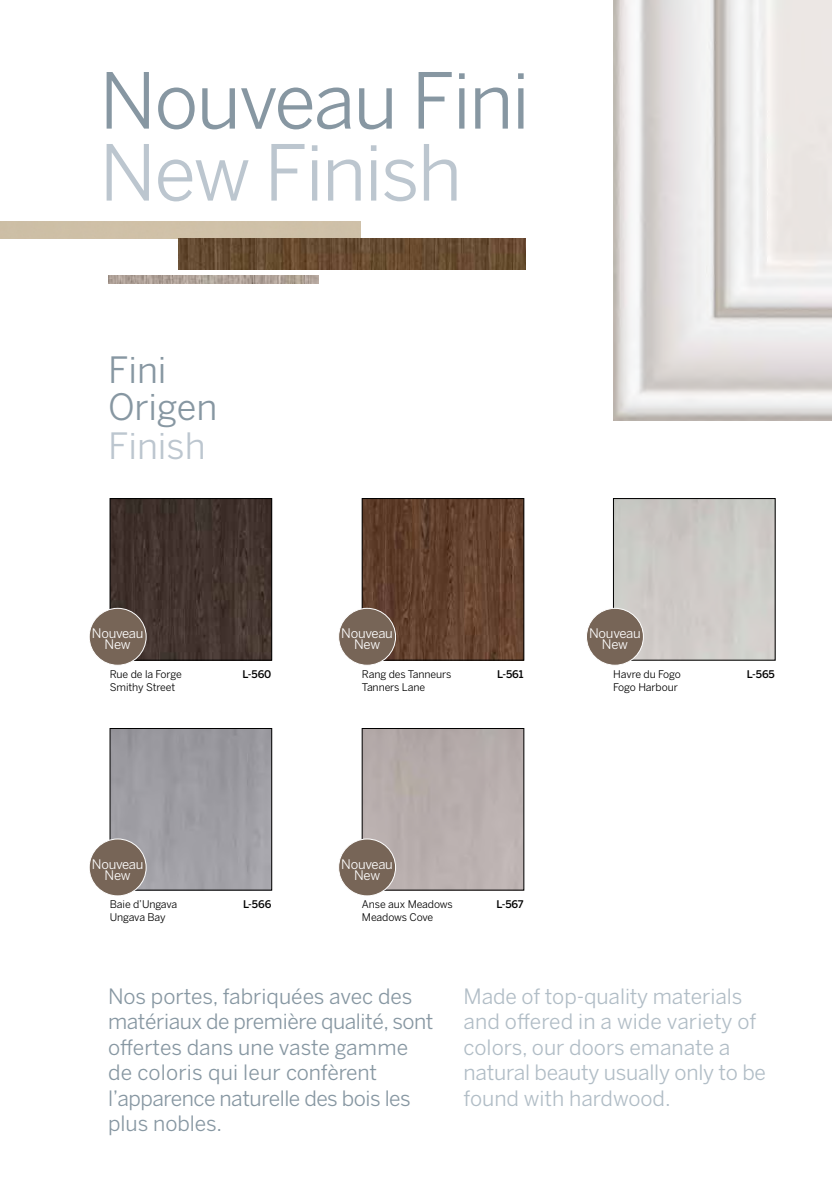
<style>
.page{position:relative;width:832px;height:1188px;background:#fff}
.page>*{position:absolute;margin:0;border:0;box-sizing:border-box;transform-origin:0 0}
.t1{font:76.5px "Benton Sans";letter-spacing:-.025em;color:#8797a2}
.t2{font:76.5px "Benton Sans";letter-spacing:-.025em;color:#bcc6cf}
.t3{font:36px/37.5px "Benton Sans";color:#8797a2}
.t4{font:36px "Benton Sans";color:#bcc6cf}
.t5{font:21px/25.5px "Benton Sans";letter-spacing:-.01em;color:#8797a2}
.t6{font:21px/25.5px "Benton Sans";letter-spacing:-.005em;color:#b1bdc6}
.t7{font:13.05px/11.1px "Benton Sans";letter-spacing:-.02em;color:#fff;text-align:center}
.t8{font:10.5px/13.5px "Benton Sans";letter-spacing:-.01em;color:#000}
.t9{font:500 10.5px "Benton Sans";letter-spacing:-.01em;color:#000}
</style>
<div class="page">
<img style="left:613px;top:0;width:219px;height:420px">
<img style="left:108px;top:275px;width:210px;height:9px">
<img style="left:179px;top:238px;width:346px;height:31px">
<div style="left:110px;top:728px;width:162px;height:162px;border:1px solid #000"></div>
<div style="left:362px;top:728px;width:162px;height:162px;border:1px solid #000"></div>
<img style="left:364px;top:500px;width:158px;height:158px">
<div style="left:362px;top:498px;width:162px;height:162px;border:1px solid #000"></div>
<div style="left:613px;top:498px;width:162px;height:162px;border:1px solid #000"></div>
<img style="left:112px;top:500px;width:158px;height:158px">
<div style="left:110px;top:498px;width:162px;height:162px;border:1px solid #000"></div>
<div style="left:89px;top:839px;width:57px;height:57px;background:#776557;border-radius:50%"></div>
<div style="left:89px;top:839px;width:57px;height:57px;border:1px solid #fff;border-radius:50%"></div>
<div style="left:338px;top:839px;width:57px;height:57px;background:#776557;border-radius:50%"></div>
<div style="left:338px;top:839px;width:58px;height:57px;border:1px solid #fff;border-radius:50%"></div>
<div style="left:89px;top:608px;width:57px;height:57px;background:#776557;border-radius:50%"></div>
<div style="left:89px;top:608px;width:57px;height:58px;border:1px solid #fff;border-radius:50%"></div>
<div style="left:338px;top:608px;width:57px;height:57px;background:#776557;border-radius:50%"></div>
<div style="left:338px;top:608px;width:58px;height:58px;border:1px solid #fff;border-radius:50%"></div>
<div style="left:586px;top:608px;width:57px;height:57px;background:#776557;border-radius:50%"></div>
<div style="left:586px;top:608px;width:57px;height:58px;border:1px solid #fff;border-radius:50%"></div>
<h1 class="t1" style="left:99px;top:56px;width:432px">Nouveau Fini</h1>
<h1 class="t2" style="left:99px;top:128px;width:364px">New Finish</h1>
<h2 class="t3" style="left:108px;top:350px;width:111px">Fini<br>Origen</h2>
<h2 class="t4" style="left:108px;top:425px;width:99px">Finish</h2>
<p class="t7" style="left:92px;top:627px;width:53px">Nouveau<br>New</p>
<p class="t7" style="left:341px;top:627px;width:53px">Nouveau<br>New</p>
<p class="t7" style="left:589px;top:627px;width:53px">Nouveau<br>New</p>
<p class="t8" style="left:362px;top:667px;width:91px">Rang des Tanneurs<br>Tanners Lane</p>
<p class="t8" style="left:613px;top:667px;width:69px">Havre du Fogo<br>Fogo Harbour</p>
<p class="t8" style="left:110px;top:667px;width:73px">Rue de la Forge</p>
<p class="t9" style="left:497px;top:668px;width:28px">L-561</p>
<p class="t9" style="left:747px;top:668px;width:29px">L-565</p>
<p class="t8" style="left:110px;top:681px;width:67px">Smithy Street</p>
<p class="t9" style="left:243px;top:668px;width:30px">L-560</p>
<p class="t7" style="left:92px;top:858px;width:53px">Nouveau<br>New</p>
<p class="t7" style="left:341px;top:858px;width:53px">Nouveau<br>New</p>
<p class="t8" style="left:110px;top:897px;width:69px">Baie d’Ungava<br>Ungava Bay</p>
<p class="t9" style="left:243px;top:898px;width:30px">L-566</p>
<p class="t8" style="left:362px;top:897px;width:92px">Anse aux Meadows<br>Meadows Cove</p>
<p class="t9" style="left:496px;top:898px;width:29px">L-567</p>
<p class="t5" style="left:108px;top:983px;width:327px">Nos portes, fabriquées avec des matériaux de première qualité, sont offertes dans une vaste gamme de coloris qui leur confèrent l’apparence naturelle des bois les plus nobles.</p>
<p class="t6" style="left:463px;top:983px;width:304px">Made of top-quality materials and offered in a wide variety of colors, our doors emanate a natural beauty usually only to be found with hardwood.</p>
</div>
